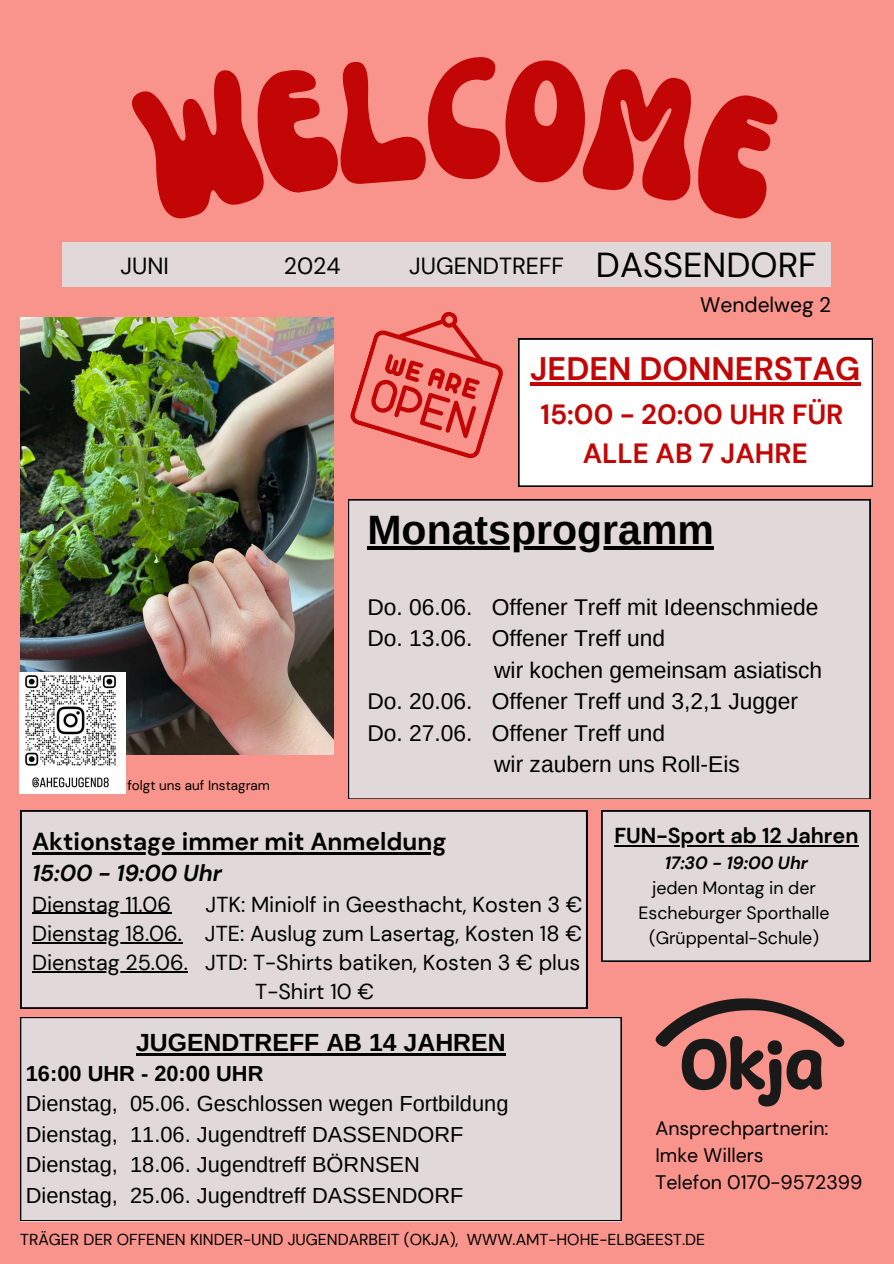
<style>
.page{position:relative;width:894px;height:1264px;background:#fff}
.page>*{position:absolute;margin:0;border:0;box-sizing:border-box;transform-origin:0 0}
.t1{font:175.8px "Nectarine";color:#c20606}
.t2{font:700 40.95px "Arimo";color:#000}
.t3{font:34.65px "DM Sans";color:#000}
.t4{font:700 32.4px "DM Sans";color:#c20606}
.t5{font:700 27.75px/38.8px "DM Sans";color:#c20606;text-align:center}
.t6{font:700 24.75px "Arimo";color:#000}
.t7{font:700 24.6px "DM Sans";color:#000}
.t8{font:23.25px "DM Sans";color:#000}
.t9{font:italic 700 22.95px "DM Sans";color:#000}
.t10{font:22.8px "Arimo";color:#000}
.t11{font:21.75px/30.5px "Arimo";color:#000}
.t12{font:700 21.75px "Arimo";color:#000}
.t13{font:21.6px "DM Sans";color:#000}
.t14{font:700 21.6px "DM Sans";color:#000}
.t15{font:21px "DM Sans";color:#000}
.t16{font:19.5px "DM Sans";color:#000}
.t17{font:17.7px "DM Sans";color:#000}
.t18{font:italic 700 17.7px "DM Sans";color:#000}
.t19{font:15.75px "DM Sans";color:#000}
.t20{font:13.5px "DM Sans";color:#000}
</style>
<div class="page">
<div style="left:0;top:0;width:893px;height:1263px;background:#f8948b"></div>
<div style="left:63px;top:242px;width:768px;height:45px;background:#e1d9d9"></div>
<svg style="left:350px;top:312px;width:153px;height:147px"></svg>
<div style="left:348px;top:499px;width:522px;height:300px;background:#e1d9d9"></div>
<hr style="left:367px;top:546px;width:346px;height:3px;background:#000">
<div style="left:518px;top:339px;width:354px;height:147px;background:#fff"></div>
<hr style="left:530px;top:382px;width:330px;height:3px;background:#c20606">
<div style="left:601px;top:810px;width:269px;height:151px;background:#e1d9d9"></div>
<hr style="left:614px;top:844px;width:244px;height:2px;background:#000">
<img style="left:21px;top:318px;width:312px;height:436px">
<img style="left:19px;top:672px;width:106px;height:121px">
<img style="left:655px;top:998px;width:190px;height:109px">
<div style="left:20px;top:1017px;width:601px;height:203px;background:#e1d9d9"></div>
<hr style="left:136px;top:1052px;width:369px;height:3px;background:#000">
<div style="left:21px;top:810px;width:566px;height:198px;background:#e1d9d9"></div>
<hr style="left:32px;top:852px;width:414px;height:2px;background:#000">
<hr style="left:32px;top:912px;width:139px;height:1px;background:#000">
<hr style="left:32px;top:942px;width:150px;height:1px;background:#000">
<hr style="left:32px;top:971px;width:156px;height:1px;background:#000">
<h6 class="t1" style="left:426px;top:54px;width:77px">c</h6>
<p class="t8" style="left:120px;top:251px;width:50px">JUNI</p>
<p class="t8" style="left:284px;top:251px;width:58px">2024</p>
<p class="t8" style="left:409px;top:251px;width:156px">JUGENDTREFF</p>
<p class="t3" style="left:595px;top:242px;width:222px">DASSENDORF</p>
<p class="t15" style="left:700px;top:291px;width:132px">Wendelweg 2</p>
<p class="t4" style="left:530px;top:348px;width:331px">JEDEN DONNERSTAG</p>
<p class="t5" style="left:540px;top:395px;width:304px">15:00 - 20:00 UHR FÜR<br>ALLE AB 7 JAHRE</p>
<p class="t2" style="left:367px;top:506px;width:348px">Monatsprogramm</p>
<p class="t20" style="left:127px;top:777px;width:144px">folgt uns auf Instagram</p>
<h3 class="t10" style="left:367px;top:594px;width:452px">Do. 06.06. Offener Treff mit Ideenschmiede</h3>
<h5 class="t10" style="left:367px;top:625px;width:299px">Do. 13.06. Offener Treff und</h5>
<h2 class="t10" style="left:494px;top:657px;width:329px">wir kochen gemeinsam asiatisch</h2>
<p class="t10" style="left:367px;top:688px;width:432px">Do. 20.06. Offener Treff und 3,2,1 Jugger</p>
<p class="t10" style="left:367px;top:720px;width:299px">Do. 27.06. Offener Treff und</p>
<p class="t10" style="left:494px;top:751px;width:247px">wir zaubern uns Roll-Eis</p>
<p class="t7" style="left:32px;top:825px;width:416px">Aktionstage immer mit Anmeldung</p>
<p class="t9" style="left:32px;top:858px;width:192px">15:00 - 19:00 Uhr</p>
<p class="t13" style="left:32px;top:890px;width:141px">Dienstag 11.06</p>
<p class="t13" style="left:205px;top:890px;width:378px">JTK: Miniolf in Geesthacht, Kosten 3 €</p>
<p class="t13" style="left:32px;top:919px;width:551px">Dienstag 18.06. JTE: Auslug zum Lasertag, Kosten 18 €</p>
<p class="t13" style="left:32px;top:948px;width:549px">Dienstag 25.06. JTD: T-Shirts batiken, Kosten 3 € plus</p>
<p class="t13" style="left:255px;top:978px;width:120px">T-Shirt 10 €</p>
<p class="t6" style="left:136px;top:1028px;width:371px">JUGENDTREFF AB 14 JAHREN</p>
<p class="t12" style="left:26px;top:1061px;width:239px">16:00 UHR - 20:00 UHR</p>
<p class="t11" style="left:26px;top:1088px;width:484px">Dienstag, 05.06. Geschlossen wegen Fortbildung Dienstag, 11.06. Jugendtreff DASSENDORF Dienstag, 18.06. Jugendtreff BÖRNSEN Dienstag, 25.06. Jugendtreff DASSENDORF</p>
<p class="t14" style="left:614px;top:821px;width:245px">FUN-Sport ab 12 Jahren</p>
<p class="t18" style="left:664px;top:851px;width:145px">17:30 - 19:00 Uhr</p>
<p class="t17" style="left:652px;top:876px;width:165px">jeden Montag in der</p>
<p class="t17" style="left:638px;top:901px;width:192px">Escheburger Sporthalle</p>
<p class="t17" style="left:649px;top:926px;width:171px">(Grüppental-Schule)</p>
<p class="t16" style="left:655px;top:1115px;width:174px">Ansprechpartnerin:</p>
<p class="t16" style="left:655px;top:1142px;width:110px">Imke Willers</p>
<p class="t16" style="left:655px;top:1169px;width:208px">Telefon 0170-9572399</p>
<p class="t19" style="left:20px;top:1229px;width:686px">TRÄGER DER OFFENEN KINDER-UND JUGENDARBEIT (OKJA), WWW.AMT-HOHE-ELBGEEST.DE</p>
</div>
